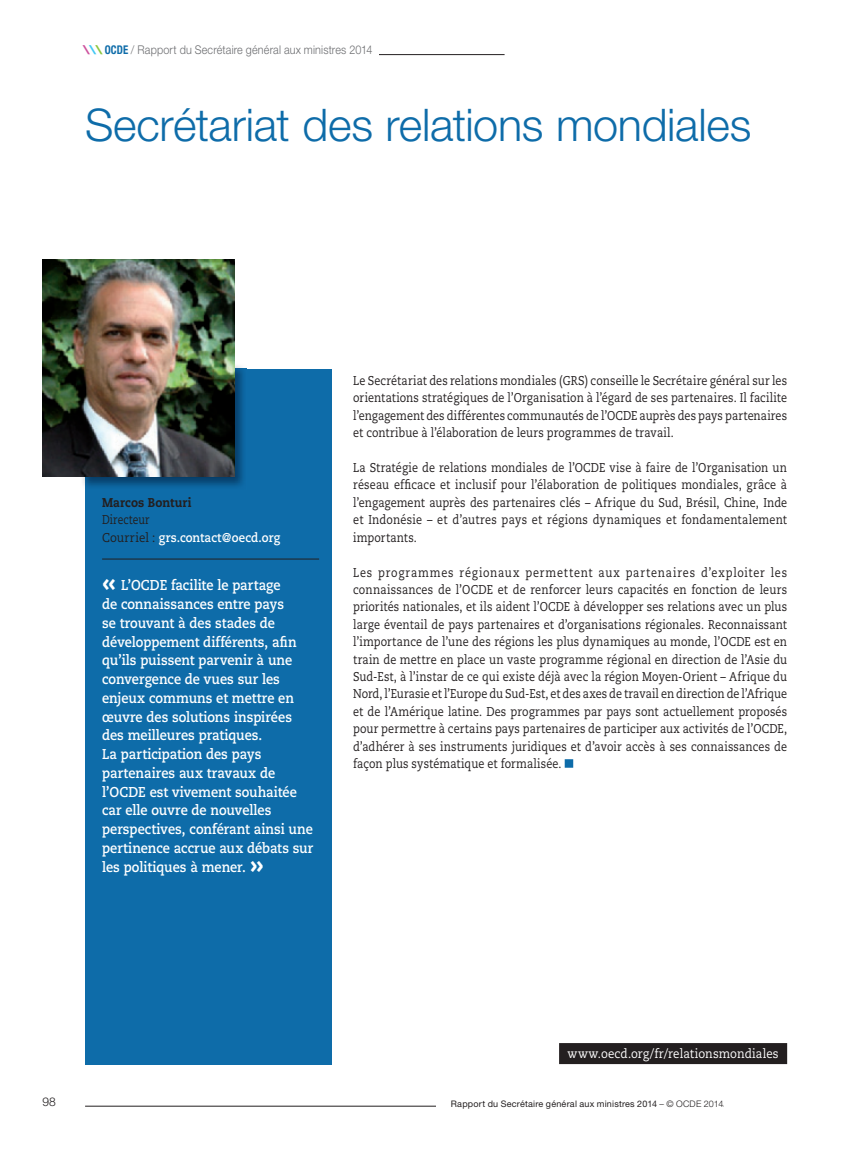
<style>
.page{position:relative;width:851px;height:1149px;background:#fff}
.page>*{position:absolute;margin:0;border:0;box-sizing:border-box;transform-origin:0 0}
.t1{font:300 45px "Helvetica Neue LT Std";letter-spacing:-.005em;color:#0e6ca9}
.t2{font:700 14.25px/18.8px "Caecilia";color:#fff;scale:.9 1}
.t3{font:12.75px/17.4px "Caecilia";letter-spacing:.015em;color:#231f20;text-align:justify;scale:.85 1}
.t4{font:700 12.75px/17.4px "Caecilia";letter-spacing:.01em;color:#fff;scale:.9 1}
.t5{font:12.75px "Caecilia";letter-spacing:.01em;color:#fff;scale:.9 1}
.t6{font:800 12.75px "Caecilia";letter-spacing:.015em;color:#231f20;scale:.9 1}
.t7{font:300 12px "Helvetica Neue LT Std";letter-spacing:.015em;color:#6c6d70;scale:.9 1}
.t8{font:300 12px "Helvetica Neue LT Std";color:#231f20}
.t9{font:9px "Helvetica Neue LT Std";letter-spacing:.025em;color:#231f20}
.s1{font-weight:900;font-style:italic;font-stretch:expanded;color:#cd529e}
.s2{font-weight:900;font-style:italic;font-stretch:expanded;color:#40c7f4}
.s3{font-weight:900;font-style:italic;font-stretch:expanded;color:#8bc63e}
.s4{font-weight:700;font-stretch:condensed;color:#0e6ca9}
.s5{font-weight:400;color:#231f20}
.s6{font-size:30px}
.s7{font-weight:300}
</style>
<div class="page">
<hr style="left:85px;top:1105px;width:638px;height:1px;background:#231f20">
<div style="left:436px;top:1094px;width:287px;height:12px;background:#fff"></div>
<hr style="left:85px;top:54px;width:419px;height:1px;background:#231f20">
<div style="left:85px;top:46px;width:293px;height:21px;background:#fff"></div>
<svg style="left:564px;top:759px;width:9px;height:8px"></svg>
<div style="left:85px;top:369px;width:247px;height:694px;background:#0e6ca9"></div>
<hr style="left:102px;top:558px;width:217px;height:1px;background:#231f20">
<img style="left:85px;top:369px;width:158px;height:118px">
<img style="left:43px;top:259px;width:191px;height:217px">
<div style="left:559px;top:1042px;width:228px;height:21px;background:#231f20"></div>
<p class="t7" style="left:85px;top:43px;width:321px"><span class="s1">\</span><span class="s2">\</span><span class="s3">\</span><span class="s4">OCDE</span> / Rapport du Secrétaire général aux ministres 2014</p>
<h1 class="t1" style="left:85px;top:97px;width:667px">Secrétariat des relations mondiales</h1>
<p class="t6" style="left:102px;top:494px;width:101px">Marcos Bonturi</p>
<p class="t4" style="left:102px;top:511px;width:199px"><span class="s5">Directeur<br>Courriel :</span> grs.contact@oecd.org</p>
<p class="t2" style="left:102px;top:576px;width:236px"><span class="s6">«</span> L’OCDE facilite le partage<br>de connaissances entre pays<br>se trouvant à des stades de développement différents, afin qu’ils puissent parvenir à une convergence de vues sur les enjeux communs et mettre en œuvre des solutions inspirées des meilleures pratiques.<br>La participation des pays partenaires aux travaux de l’OCDE est vivement souhaitée car elle ouvre de nouvelles perspectives, conférant ainsi une pertinence accrue aux débats sur les politiques à mener. <span class="s6">»</span></p>
<p class="t3" style="left:353px;top:372px;width:512px">Le Secrétariat des relations mondiales (GRS) conseille le Secrétaire général sur les orientations stratégiques de l’Organisation à l’égard de ses partenaires. Il facilite l’engagement des différentes communautés de l’OCDE auprès des pays partenaires et contribue à l’élaboration de leurs programmes de travail.</p>
<p class="t3" style="left:353px;top:459px;width:512px">La Stratégie de relations mondiales de l’OCDE vise à faire de l’Organisation un réseau efficace et inclusif pour l’élaboration de politiques mondiales, grâce à l’engagement auprès des partenaires clés – Afrique du Sud, Brésil, Chine, Inde et Indonésie – et d’autres pays et régions dynamiques et fondamentalement importants.</p>
<p class="t3" style="left:353px;top:563px;width:512px">Les programmes régionaux permettent aux partenaires d’exploiter les connaissances de l’OCDE et de renforcer leurs capacités en fonction de leurs priorités nationales, et ils aident l’OCDE à développer ses relations avec un plus large éventail de pays partenaires et d’organisations régionales. Reconnaissant l’importance de l’une des régions les plus dynamiques au monde, l’OCDE est en train de mettre en place un vaste programme régional en direction de l’Asie du Sud-Est, à l’instar de ce qui existe déjà avec la région Moyen-Orient – Afrique du Nord, l’Eurasie et l’Europe du Sud-Est, et des axes de travail en direction de l’Afrique et de l’Amérique latine. Des programmes par pays sont actuellement proposés pour permettre à certains pays partenaires de participer aux activités de l’OCDE, d’adhérer à ses instruments juridiques et d’avoir accès à ses connaissances de façon plus systématique et formalisée.</p>
<p class="t5" style="left:567px;top:1045px;width:236px">www.oecd.org/fr/relationsmondiales</p>
<p class="t8" style="left:43px;top:1094px;width:15px">98</p>
<p class="t9" style="left:451px;top:1098px;width:274px">Rapport du Secrétaire général aux ministres 2014 <span class="s7">– © OCDE 2014</span></p>
</div>
